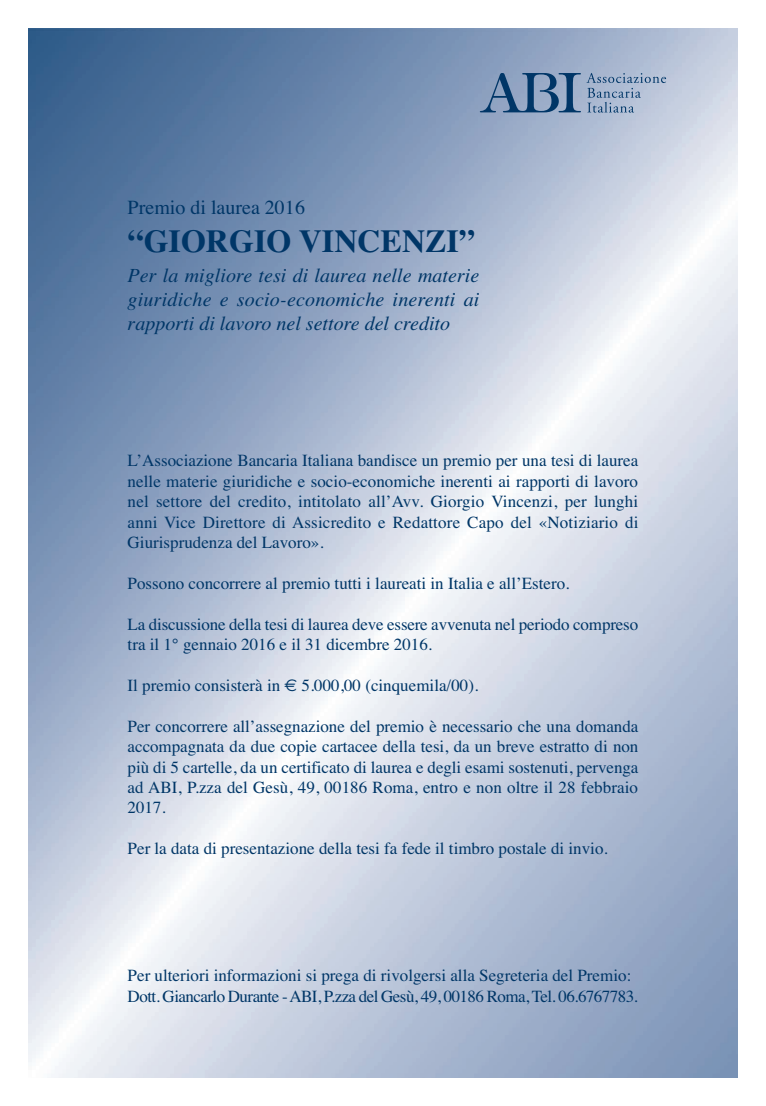
<style>
.page{position:relative;width:766px;height:1106px;background:#fff}
.page>*{position:absolute;margin:0;border:0;box-sizing:border-box;transform-origin:0 0}
.t1{font:700 32px "Times";color:#003667}
.t2{font:italic 20px/24px "Times";color:#003667;text-align:justify}
.t3{font:20px "Times";color:#003667}
.t4{font:17px/20.4px "Times";color:#003667;text-align:justify}
.s1{font-family:"Euro Sans"}
</style>
<div class="page">
<img style="left:28px;top:28px;width:709px;height:1049px">
<svg style="left:479px;top:73px;width:101px;height:39px;background:#6583a6"></svg>
<svg style="left:586px;top:73px;width:80px;height:40px;background:#9daec8"></svg>
<p class="t3" style="left:128px;top:195px;width:179px">Premio di laurea 2016</p>
<h1 class="t1" style="left:128px;top:222px;width:349px">“GIORGIO VINCENZI”</h1>
<p class="t2" style="left:128px;top:263px;width:353px">Per la migliore tesi di laurea nelle materie giuridiche e socio-economiche inerenti ai rapporti di lavoro nel settore del credito</p>
<p class="t4" style="left:128px;top:450px;width:512px">L’Associazione Bancaria Italiana bandisce un premio per una tesi di laurea nelle materie giuridiche e socio-economiche inerenti ai rapporti di lavoro nel settore del credito, intitolato all’Avv. Giorgio Vincenzi, per lunghi anni Vice Direttore di Assicredito e Redattore Capo del «Notiziario di Giurisprudenza del Lavoro».</p>
<p class="t4" style="left:128px;top:573px;width:443px">Possono concorrere al premio tutti i laureati in Italia e all’Estero.</p>
<p class="t4" style="left:128px;top:613px;width:512px">La discussione della tesi di laurea deve essere avvenuta nel periodo compreso tra il 1° gennaio 2016 e il 31 dicembre 2016.</p>
<p class="t4" style="left:128px;top:675px;width:352px">Il premio consisterà in <span class="s1">€</span> 5.000,00 (cinquemila/00).</p>
<p class="t4" style="left:128px;top:715px;width:512px">Per concorrere all’assegnazione del premio è necessario che una domanda accompagnata da due copie cartacee della tesi, da un breve estratto di non più di 5 cartelle, da un certificato di laurea e degli esami sostenuti, pervenga ad ABI, P.zza del Gesù, 49, 00186 Roma, entro e non oltre il 28 febbraio 2017.</p>
<p class="t4" style="left:128px;top:838px;width:481px">Per la data di presentazione della tesi fa fede il timbro postale di invio.</p>
<p class="t4" style="left:128px;top:965px;width:511px">Per ulteriori informazioni si prega di rivolgersi alla Segreteria del Premio:<br>Dott. Giancarlo Durante - ABI, P.zza del Gesù, 49, 00186 Roma, Tel. 06.6767783.</p>
</div>
